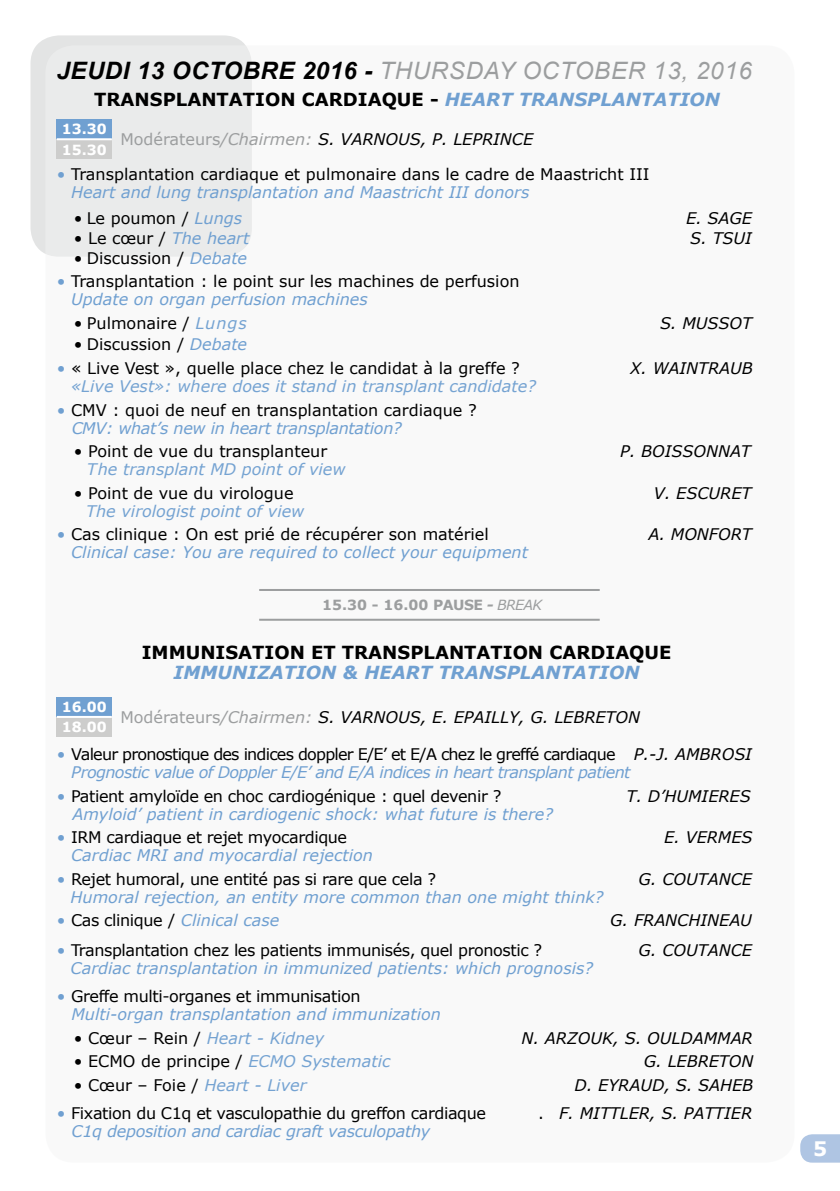
<style>
.page{position:relative;width:840px;height:1191px;background:#fff}
.page>*{position:absolute;margin:0;border:0;box-sizing:border-box;transform-origin:0 0}
.t1{font:italic 24px "Arial";letter-spacing:.03em;color:#9c9e9f}
.t2{font:700 20px "Verdana";color:#fff}
.t3{font:700 18px "Verdana";color:#000}
.t4{font:italic 700 18px "Verdana";color:#70a0d1}
.t5{font:16px/18px "Verdana";color:#000}
.t6{font:italic 16px/18px "Verdana";color:#70a0d1}
.t7{font:italic 16px "Verdana";color:#000}
.t8{font:16px "Verdana";letter-spacing:-.025em;color:#000}
.t9{font:italic 16px/18px "Verdana";letter-spacing:-.04em;color:#70a0d1}
.t10{font:italic 16px "Verdana";color:#75a3d2}
.t11{font:italic 16px "Verdana";letter-spacing:-.02em;color:#70a0d1}
.t12{font:700 14px "Verdana";letter-spacing:-.02em;color:#9c9e9f}
.t13{font:700 14px "Verdana";color:#fff}
.s1{font-weight:700;color:#000}
.s2{font-style:italic;color:#70a0d1}
.s3{font-style:normal;color:#9c9e9f}
.s4{color:#9c9e9f}
.s5{color:#70a0d1}
.s6{font-style:italic;color:#75a3d2}
.s7{font-style:italic}
.s8{font-weight:400;font-style:italic}
.s9{font-style:normal}
.s10{font-style:normal;color:#000}
.s11{color:#000}
</style>
<div class="page">
<svg style="left:800px;top:1134px;width:39px;height:28px"></svg>
<div style="left:30px;top:35px;width:222px;height:222px;background:#e3e4e4;border-radius:28px"></div>
<div style="left:45px;top:45px;width:749px;height:1117px;background:#f9f9f9;border-radius:28px"></div>
<div style="left:57px;top:119px;width:55px;height:20px;background:#70a0d1"></div>
<div style="left:57px;top:139px;width:55px;height:20px;background:#cdcdcc"></div>
<hr style="left:57px;top:138px;width:55px;height:2px;background:#fff">
<div style="left:57px;top:697px;width:55px;height:20px;background:#70a0d1"></div>
<div style="left:57px;top:717px;width:55px;height:20px;background:#cdcdcc"></div>
<hr style="left:57px;top:716px;width:55px;height:2px;background:#fff">
<hr style="left:259px;top:589px;width:340px;height:2px;background:#9c9e9f">
<hr style="left:259px;top:619px;width:340px;height:2px;background:#9c9e9f">
<h1 class="t1" style="left:57px;top:54px;width:696px"><span class="s1">JEUDI 13 OCTOBRE 2016 -</span> THURSDAY OCTOBER 13, 2016</h1>
<p class="t3" style="left:94px;top:87px;width:627px">TRANSPLANTATION CARDIAQUE - <span class="s2">HEART TRANSPLANTATION</span></p>
<p class="t13" style="left:62px;top:119px;width:46px">13.30</p>
<p class="t7" style="left:120px;top:129px;width:414px"><span class="s3">Modérateurs</span><span class="s4">/Chairmen:</span> S. VARNOUS, P. LEPRINCE</p>
<p class="t13" style="left:62px;top:140px;width:46px">15.30</p>
<p class="t5" style="left:71px;top:165px;width:579px;text-indent:-14px"><span class="s5">•</span> Transplantation cardiaque et pulmonaire dans le cadre de Maastricht III<br><span class="s2">Heart and lung transplantation and Maastricht III donors</span></p>
<p class="t5" style="left:74px;top:209px;width:170px">• Le poumon / <span class="s2">Lungs</span></p>
<p class="t7" style="left:685px;top:207px;width:67px">E. SAGE</p>
<p class="t5" style="left:74px;top:229px;width:177px">• Le cœur / <span class="s2">The heart</span></p>
<p class="t7" style="left:690px;top:227px;width:63px">S. TSUI</p>
<p class="t5" style="left:74px;top:249px;width:175px">• Discussion / <span class="s2">Debate</span></p>
<p class="t5" style="left:71px;top:272px;width:449px;text-indent:-14px"><span class="s5">•</span> Transplantation : le point sur les machines de perfusion<br><span class="s2">Update on organ perfusion machines</span></p>
<p class="t5" style="left:74px;top:314px;width:174px">• Pulmonaire / <span class="s6">Lungs</span></p>
<p class="t7" style="left:659px;top:312px;width:93px">S. MUSSOT</p>
<p class="t5" style="left:74px;top:335px;width:175px">• Discussion / <span class="s2">Debate</span></p>
<p class="t5" style="left:57px;top:359px;width:464px"><span class="s5">•</span> « Live Vest », quelle place chez le candidat à la greffe ?</p>
<p class="t7" style="left:630px;top:357px;width:124px">X. WAINTRAUB</p>
<p class="t10" style="left:71px;top:375px;width:466px">«Live Vest»: where does it stand in transplant candidate?</p>
<p class="t5" style="left:72px;top:401px;width:406px;text-indent:-15px"><span class="s5">•</span> CMV : quoi de neuf en transplantation cardiaque ?<br><span class="s2">CMV: what’s new in heart transplantation?</span></p>
<p class="t5" style="left:74px;top:442px;width:255px">• Point de vue du transplanteur</p>
<p class="t7" style="left:619px;top:440px;width:132px">P. BOISSONNAT</p>
<p class="t10" style="left:87px;top:458px;width:260px">The transplant MD point of view</p>
<p class="t5" style="left:74px;top:484px;width:221px">• Point de vue du virologue</p>
<p class="t7" style="left:653px;top:482px;width:99px">V. ESCURET</p>
<p class="t10" style="left:86px;top:500px;width:219px">The virologist point of view</p>
<p class="t5" style="left:57px;top:525px;width:433px"><span class="s5">•</span> Cas clinique : On est prié de récupérer son matériel</p>
<p class="t7" style="left:648px;top:523px;width:105px">A. MONFORT</p>
<p class="t6" style="left:71px;top:543px;width:458px">Clinical case: You are required to collect your equipment</p>
<p class="t12" style="left:322px;top:595px;width:221px">15.30 - 16.00 PAUSE <span class="s7">-</span> <span class="s8">BREAK</span></p>
<p class="t3" style="left:142px;top:639px;width:531px">IMMUNISATION ET TRANSPLANTATION CARDIAQUE</p>
<p class="t4" style="left:173px;top:659px;width:467px">IMMUNIZATION &amp; HEART TRANSPLANTATION</p>
<p class="t13" style="left:62px;top:697px;width:46px">16.00</p>
<p class="t7" style="left:120px;top:706px;width:521px"><span class="s3">Modérateurs</span><span class="s4">/Chairmen:</span> S. VARNOUS, E. EPAILLY, G. LEBRETON</p>
<p class="t13" style="left:62px;top:717px;width:46px">18.00</p>
<p class="t9" style="left:71px;top:745px;width:682px;text-indent:-14px"><span class="s9">•</span> <span class="s10">Valeur pronostique des indices doppler E/E’ et E/A chez le greffé cardiaque</span> <span class="s11">P.-J. AMBROSI<br></span>Prognostic value of Doppler E/E’ and E/A indices in heart transplant patient</p>
<p class="t8" style="left:57px;top:785px;width:446px"><span class="s5">•</span> Patient amyloïde en choc cardiogénique : quel devenir ?</p>
<p class="t7" style="left:626px;top:785px;width:126px">T. D’HUMIERES</p>
<p class="t6" style="left:72px;top:805px;width:482px">Amyloid’ patient in cardiogenic shock: what future is there?</p>
<p class="t8" style="left:57px;top:826px;width:292px"><span class="s5">•</span> IRM cardiaque et rejet myocardique</p>
<p class="t7" style="left:663px;top:826px;width:90px">E. VERMES</p>
<p class="t6" style="left:71px;top:846px;width:303px">Cardiac MRI and myocardial rejection</p>
<p class="t8" style="left:57px;top:867px;width:381px"><span class="s5">•</span> Rejet humoral, une entité pas si rare que cela ?</p>
<p class="t7" style="left:638px;top:867px;width:115px">G. COUTANCE</p>
<p class="t6" style="left:70px;top:887px;width:534px">Humoral rejection, an entity more common than one might think?</p>
<p class="t8" style="left:57px;top:909px;width:224px"><span class="s5">•</span> Cas clinique / <span class="s2">Clinical case</span></p>
<p class="t7" style="left:609px;top:909px;width:143px">G. FRANCHINEAU</p>
<p class="t8" style="left:57px;top:938px;width:487px"><span class="s5">•</span> Transplantation chez les patients immunisés, quel pronostic ?</p>
<p class="t7" style="left:638px;top:938px;width:115px">G. COUTANCE</p>
<p class="t6" style="left:70px;top:958px;width:524px">Cardiac transplantation in immunized patients: which prognosis?</p>
<p class="t6" style="left:71px;top:987px;width:371px;text-indent:-15px"><span class="s9">•</span> <span class="s10">Greffe multi-organes et immunisation<br></span>Multi-organ transplantation and immunization</p>
<p class="t10" style="left:74px;top:1026px;width:252px"><span class="s10">• Cœur – Rein /</span> Heart - Kidney</p>
<p class="t7" style="left:521px;top:1026px;width:233px">N. ARZOUK, S. OULDAMMAR</p>
<p class="t5" style="left:74px;top:1052px;width:318px">• ECMO de principe / <span class="s6">ECMO Systematic</span></p>
<p class="t7" style="left:643px;top:1050px;width:111px">G. LEBRETON</p>
<p class="t5" style="left:74px;top:1076px;width:234px">• Cœur – Foie / <span class="s6">Heart - Liver</span></p>
<p class="t7" style="left:574px;top:1074px;width:180px">D. EYRAUD, S. SAHEB</p>
<p class="t8" style="left:57px;top:1102px;width:430px"><span class="s5">•</span> Fixation du C1q et vasculopathie du greffon cardiaque</p>
<p class="t7" style="left:537px;top:1102px;width:215px"><span class="s9">.</span> F. MITTLER, S. PATTIER</p>
<p class="t11" style="left:71px;top:1120px;width:360px">C1q deposition and cardiac graft vasculopathy</p>
<p class="t2" style="left:812px;top:1134px;width:16px">5</p>
</div>
